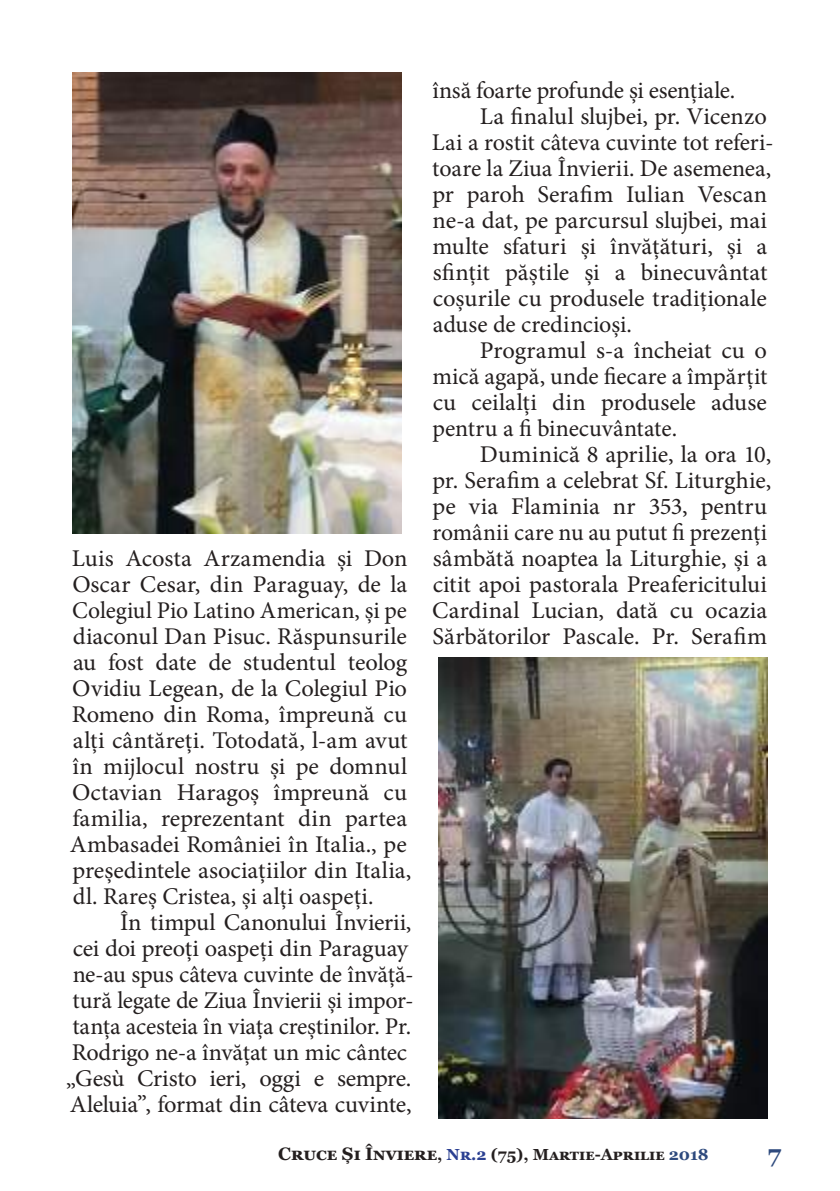
<style>
.page{position:relative;width:840px;height:1191px;background:#fff}
.page>*{position:absolute;margin:0;border:0;box-sizing:border-box;transform-origin:0 0}
.t1{font:24px/26px "Minion Pro";color:#241f1f}
.t2{font:700 24px "Georgia";color:#2d497d}
.t3{font:700 16px "Georgia";color:#241f1f}
.s1{font-size:18px}
.s2{color:#2a3f91}
.s3{color:#2d497d}
</style>
<div class="page">
<img style="left:72px;top:72px;width:330px;height:462px">
<img style="left:438px;top:657px;width:329px;height:462px">
<p class="t1" style="left:70px;top:545px;width:343px">Luis Acosta Arzamendia și Don Oscar Cesar, din Paraguay, de la Colegiul Pio Latino American, și pe diaconul Dan Pisuc. Răspunsurile au fost date de studentul teolog Ovidiu Legean, de la Colegiul Pio Romeno din Roma, împreună cu alți cântăreți. Totodată, l-am avut în mijlocul nostru și pe domnul Octavian Haragoș împreună cu familia, reprezentant din partea Ambasadei României în Italia., pe președintele asociațiilor din Italia, dl. Rareș Cristea, și alți oaspeți.</p>
<p class="t1" style="left:66px;top:909px;width:349px;text-indent:54px">În timpul Canonului Învierii, cei doi preoți oaspeți din Paraguay ne-au spus câteva cuvinte de învăță&shy;tură legate de Ziua Învierii și impor&shy;tanța acesteia în viața creștinilor. Pr.<br>Rodrigo ne-a învățat un mic cântec „Gesù Cristo ieri, oggi e sempre.<br>Aleluia”, format din câteva cuvinte,</p>
<p class="t1" style="left:432px;top:77px;width:304px">însă foarte profunde și esențiale.</p>
<p class="t1" style="left:479px;top:103px;width:288px">La finalul slujbei, pr. Vicenzo</p>
<p class="t1" style="left:431px;top:129px;width:343px">Lai a rostit câteva cuvinte tot referi-</p>
<p class="t1" style="left:432px;top:155px;width:340px">toare la Ziua Învierii. De asemenea,</p>
<p class="t1" style="left:432px;top:181px;width:336px">pr paroh Serafim Iulian Vescan</p>
<p class="t1" style="left:432px;top:207px;width:336px">ne-a dat, pe parcursul slujbei, mai</p>
<p class="t1" style="left:432px;top:233px;width:336px">multe sfaturi și învățături, și a</p>
<p class="t1" style="left:432px;top:259px;width:336px">sfințit păștile și a binecuvântat</p>
<p class="t1" style="left:432px;top:285px;width:335px">coșurile cu produsele tradiționale</p>
<p class="t1" style="left:432px;top:311px;width:200px">aduse de credincioși.</p>
<p class="t1" style="left:479px;top:337px;width:288px">Programul s-a încheiat cu o</p>
<p class="t1" style="left:432px;top:363px;width:336px">mică agapă, unde fiecare a împărțit</p>
<p class="t1" style="left:432px;top:389px;width:335px">cu ceilalți din produsele aduse</p>
<p class="t1" style="left:432px;top:415px;width:246px">pentru a fi binecuvântate.</p>
<p class="t1" style="left:479px;top:441px;width:293px">Duminică 8 aprilie, la ora 10,</p>
<p class="t1" style="left:432px;top:467px;width:340px">pr. Serafim a celebrat Sf. Liturghie,</p>
<p class="t1" style="left:432px;top:493px;width:336px">pe via Flaminia nr 353, pentru</p>
<p class="t1" style="left:432px;top:519px;width:336px">românii care nu au putut fi prezenți</p>
<p class="t1" style="left:432px;top:545px;width:335px">sâmbătă noaptea la Liturghie, și a</p>
<p class="t1" style="left:432px;top:571px;width:336px">citit apoi pastorala Preafericitului</p>
<p class="t1" style="left:432px;top:597px;width:336px">Cardinal Lucian, dată cu ocazia</p>
<p class="t1" style="left:432px;top:623px;width:336px">Sărbătorilor Pascale. Pr. Serafim</p>
<p class="t3" style="left:278px;top:1144px;width:432px"><span class="s1">Cruce Și Înviere</span>, <span class="s2">Nr.2</span> (75), Martie-Aprilie <span class="s3">2018</span></p>
<p class="t2" style="left:767px;top:1138px;width:15px">7</p>
</div>
